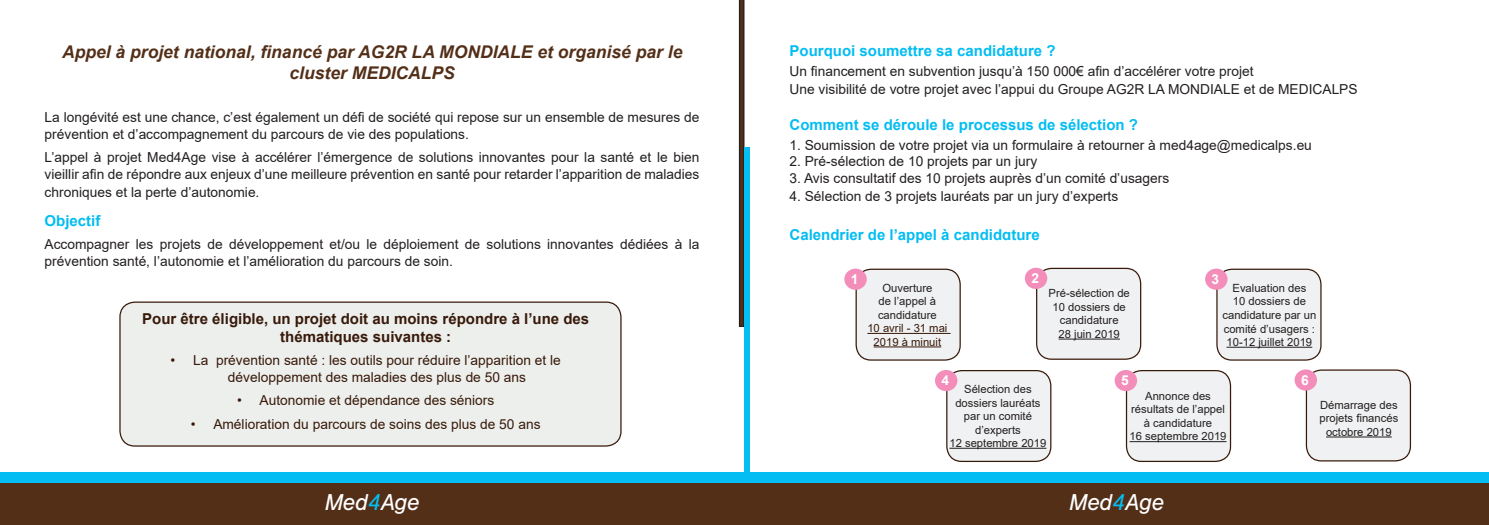
<style>
.page{position:relative;width:1489px;height:525px;background:#fff}
.page>*{position:absolute;margin:0;border:0;box-sizing:border-box;transform-origin:0 0}
.t1{font:italic 22.5px "Helvetica BQ";color:#fff}
.t2{font:italic 700 17.5px/21px "Arial";color:#532f18;text-align:center}
.t3{font:700 15px "Arial";color:#04bdf2}
.t4{font:700 15px/18px "Arial";color:#381a0a;text-align:center}
.t5{font:13.75px/16.5px "Arial";color:#231f20}
.t6{font:13.75px/16.5px "Arial";color:#381a0a}
.t7{font:700 13.75px "Arial";color:#fff}
.t8{font:11.25px/13.5px "Arial";color:#231f20;text-align:center}
.t9{font:11.25px/13.5px "Arial";color:#381a0a;text-align:center}
.s1{color:#04bdf2}
</style>
<div class="page">
<div style="left:946px;top:370px;width:104px;height:91px;background:#f0f1f2;border-radius:15px"></div>
<div style="left:946px;top:370px;width:105px;height:92px;border:1px solid #381a0a;border-radius:15px"></div>
<div style="left:1126px;top:370px;width:104px;height:91px;background:#f0f1f2;border-radius:15px"></div>
<div style="left:1125px;top:370px;width:105px;height:92px;border:1px solid #381a0a;border-radius:15px"></div>
<hr style="left:949px;top:447px;width:97px;height:1px;background:#231f20">
<div style="left:1114px;top:370px;width:22px;height:21px;background:#f38eba;border-radius:50%"></div>
<div style="left:934px;top:370px;width:23px;height:21px;background:#f38eba;border-radius:50%"></div>
<hr style="left:1129px;top:441px;width:97px;height:1px;background:#231f20">
<div style="left:0;top:482px;width:1488px;height:42px;background:#532f18"></div>
<div style="left:0;top:472px;width:1488px;height:10px;background:#04bdf2"></div>
<div style="left:120px;top:302px;width:501px;height:144px;background:#edefed;border-radius:15px"></div>
<div style="left:119px;top:301px;width:502px;height:145px;border:1px solid #381a0a;border-radius:15px"></div>
<svg style="left:738px;top:0;width:6px;height:327px;background:#5c483d"></svg>
<div style="left:744px;top:147px;width:6px;height:328px;background:#04bdf2"></div>
<div style="left:856px;top:269px;width:104px;height:91px;background:#f0f1f2;border-radius:15px"></div>
<div style="left:855px;top:268px;width:105px;height:92px;border:1px solid #381a0a;border-radius:15px"></div>
<hr style="left:867px;top:333px;width:83px;height:1px;background:#381a0a">
<hr style="left:873px;top:346px;width:68px;height:1px;background:#381a0a">
<div style="left:844px;top:268px;width:22px;height:21px;background:#f38eba;border-radius:50%"></div>
<div style="left:1036px;top:268px;width:104px;height:91px;background:#f0f1f2;border-radius:15px"></div>
<div style="left:1035px;top:267px;width:106px;height:92px;border:1px solid #381a0a;border-radius:15px"></div>
<hr style="left:1058px;top:338px;width:61px;height:1px;background:#231f20">
<div style="left:1024px;top:267px;width:23px;height:22px;background:#f38eba;border-radius:50%"></div>
<div style="left:1216px;top:269px;width:104px;height:91px;background:#f0f1f2;border-radius:15px"></div>
<div style="left:1216px;top:268px;width:105px;height:92px;border:1px solid #381a0a;border-radius:15px"></div>
<hr style="left:1226px;top:346px;width:86px;height:1px;background:#231f20">
<div style="left:1204px;top:268px;width:23px;height:21px;background:#f38eba;border-radius:50%"></div>
<div style="left:1306px;top:370px;width:104px;height:90px;background:#f0f1f2;border-radius:15px"></div>
<div style="left:1305px;top:369px;width:105px;height:92px;border:1px solid #381a0a;border-radius:15px"></div>
<hr style="left:1325px;top:436px;width:66px;height:1px;background:#231f20">
<div style="left:1294px;top:369px;width:22px;height:21px;background:#f38eba;border-radius:50%"></div>
<p class="t2" style="left:62px;top:42px;width:622px">Appel à projet national, financé par AG2R LA MONDIALE et organisé par le cluster MEDICALPS</p>
<p class="t5" style="left:45px;top:109px;width:656px">La longévité est une chance, c’est également un défi de société qui repose sur un ensemble de mesures de prévention et d’accompagnement du parcours de vie des populations.</p>
<p class="t5" style="left:45px;top:149px;width:656px">L’appel à projet Med4Age vise à accélérer l’émergence de solutions innovantes pour la santé et le bien vieillir afin de répondre aux enjeux d’une meilleure prévention en santé pour retarder l’apparition de maladies</p>
<p class="t5" style="left:45px;top:184px;width:216px">chroniques et la perte d’autonomie.</p>
<p class="t3" style="left:45px;top:210px;width:57px">Objectif</p>
<p class="t5" style="left:45px;top:236px;width:656px">Accompagner les projets de développement et/ou le déploiement de solutions innovantes dédiées à la prévention santé, l’autonomie et l’amélioration du parcours de soin.</p>
<p class="t4" style="left:142px;top:309px;width:448px">Pour être éligible, un projet doit au moins répondre à l’une des thématiques suivantes :</p>
<p class="t6" style="left:228px;top:352px;width:334px;text-indent:-57px">• La prévention santé : les outils pour réduire l’apparition et le développement des maladies des plus de 50 ans</p>
<p class="t6" style="left:237px;top:392px;width:259px">• Autonomie et dépendance des séniors</p>
<p class="t6" style="left:191px;top:415px;width:351px">• Amélioration du parcours de soins des plus de 50 ans</p>
<p class="t3" style="left:789px;top:40px;width:267px">Pourquoi soumettre sa candidature ?</p>
<p class="t5" style="left:789px;top:62px;width:569px;line-height:18px">Un financement en subvention jusqu’à 150 000€ afin d’accélérer votre projet<br>Une visibilité de votre projet avec l’appui du Groupe AG2R LA MONDIALE et de MEDICALPS</p>
<p class="t3" style="left:789px;top:114px;width:350px">Comment se déroule le processus de sélection ?</p>
<p class="t5" style="left:789px;top:137px;width:524px">1. Soumission de votre projet via un formulaire à retourner à med4age@medicalps.eu</p>
<p class="t5" style="left:789px;top:153px;width:249px">2. Pré-sélection de 10 projets par un jury</p>
<p class="t5" style="left:789px;top:170px;width:381px">3. Avis consultatif des 10 projets auprès d’un comité d’usagers</p>
<p class="t5" style="left:789px;top:188px;width:330px">4. Sélection de 3 projets lauréats par un jury d’experts</p>
<p class="t3" style="left:789px;top:224px;width:252px">Calendrier de l’appel à candidature</p>
<p class="t7" style="left:850px;top:269px;width:9px">1</p>
<p class="t8" style="left:878px;top:281px;width:60px">Ouverture de l’appel à candidature</p>
<p class="t9" style="left:867px;top:321px;width:82px">10 avril - 31 mai<br>2019 à minuit</p>
<p class="t7" style="left:1031px;top:268px;width:9px">2</p>
<p class="t8" style="left:1048px;top:286px;width:83px">Pré-sélection de<br>10 dossiers de candidature<br>28 juin 2019</p>
<p class="t7" style="left:1211px;top:269px;width:9px">3</p>
<p class="t8" style="left:1222px;top:281px;width:95px">Evaluation des<br>10 dossiers de candidature par un comité d’usagers :<br>10-12 juillet 2019</p>
<p class="t7" style="left:941px;top:370px;width:9px">4</p>
<p class="t7" style="left:1121px;top:370px;width:9px">5</p>
<p class="t8" style="left:949px;top:382px;width:98px">Sélection des dossiers lauréats par un comité d’experts<br>12 septembre 2019</p>
<p class="t8" style="left:1129px;top:389px;width:98px">Annonce des résultats de l’appel à candidature<br>16 septembre 2019</p>
<p class="t7" style="left:1300px;top:370px;width:9px">6</p>
<p class="t8" style="left:1319px;top:398px;width:80px">Démarrage des projets financés octobre 2019</p>
<h1 class="t1" style="left:325px;top:489px;width:96px">Med<span class="s1">4</span>Age</h1>
<h1 class="t1" style="left:1069px;top:489px;width:96px">Med<span class="s1">4</span>Age</h1>
</div>
